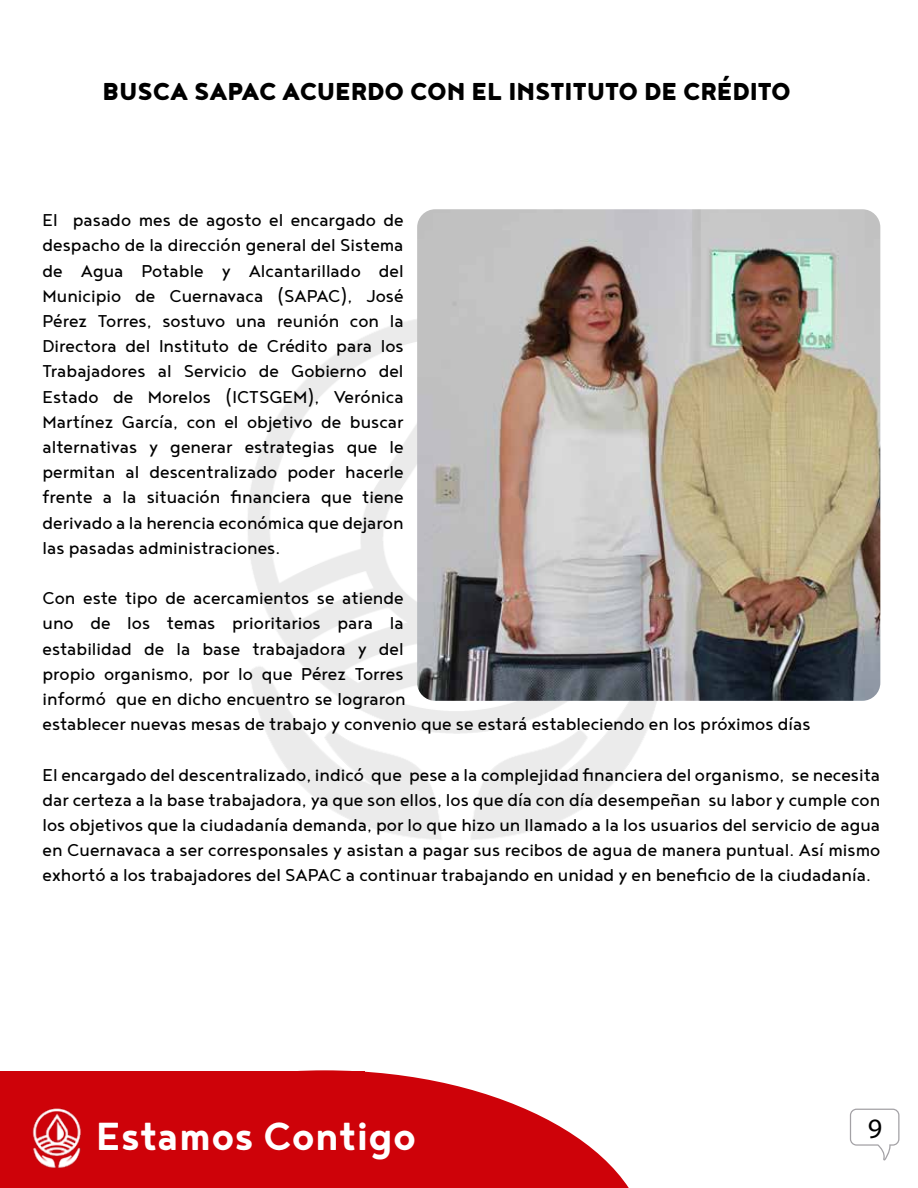
<style>
.page{position:relative;width:918px;height:1188px;background:#fff}
.page>*{position:absolute;margin:0;border:0;box-sizing:border-box;transform-origin:0 0}
.t1{font:700 48px "Noyh";color:#fff}
.t2{font:900 30px "Noyh";color:#000}
.t3{font:28.05px "Myriad Pro";color:#000}
.t4{font:21px/25.2px "Noyh";color:#000;text-align:justify}
</style>
<div class="page">
<svg style="left:850px;top:1109px;width:49px;height:51px"></svg>
<svg style="left:365px;top:1071px;width:264px;height:117px;fill:#ce0209"></svg>
<div style="left:1px;top:1071px;width:364px;height:117px;background:#ce0209"></div>
<img style="left:32px;top:1108px;width:49px;height:60px">
<img style="left:417px;top:209px;width:463px;height:492px">
<h2 class="t2" style="left:103px;top:73px;width:690px">BUSCA SAPAC ACUERDO CON EL INSTITUTO DE CRÉDITO</h2>
<p class="t4" style="left:43px;top:207px;width:363px">El pasado mes de agosto el encargado de despacho de la dirección general del Sistema de Agua Potable y Alcantarillado del Municipio de Cuernavaca (SAPAC), José Pérez Torres, sostuvo una reunión con la Directora del Instituto de Crédito para los Trabajadores al Servicio de Gobierno del Estado de Morelos (ICTSGEM), Verónica Martínez García, con el objetivo de buscar alternativas y generar estrategias que le permitan al descentralizado poder hacerle frente a la situación financiera que tiene derivado a la herencia económica que dejaron las pasadas administraciones.</p>
<p class="t4" style="left:43px;top:585px;width:770px;text-align:left">Con este tipo de acercamientos se atiende<br>uno de los temas prioritarios para la<br>estabilidad de la base trabajadora y del<br>propio organismo, por lo que Pérez Torres<br>informó que en dicho encuentro se lograron<br>establecer nuevas mesas de trabajo y convenio que se estará estableciendo en los próximos días</p>
<p class="t4" style="left:43px;top:761px;width:839px">El encargado del descentralizado, indicó que pese a la complejidad financiera del organismo, se necesita dar certeza a la base trabajadora, ya que son ellos, los que día con día desempeñan su labor y cumple con los objetivos que la ciudadanía demanda, por lo que hizo un llamado a la los usuarios del servicio de agua en Cuernavaca a ser corresponsales y asistan a pagar sus recibos de agua de manera puntual. Así mismo exhortó a los trabajadores del SAPAC a continuar trabajando en unidad y en beneficio de la ciudadanía.</p>
<h1 class="t1" style="left:96px;top:1109px;width:322px">Estamos Contigo</h1>
<h3 class="t3" style="left:868px;top:1111px;width:16px">9</h3>
</div>
